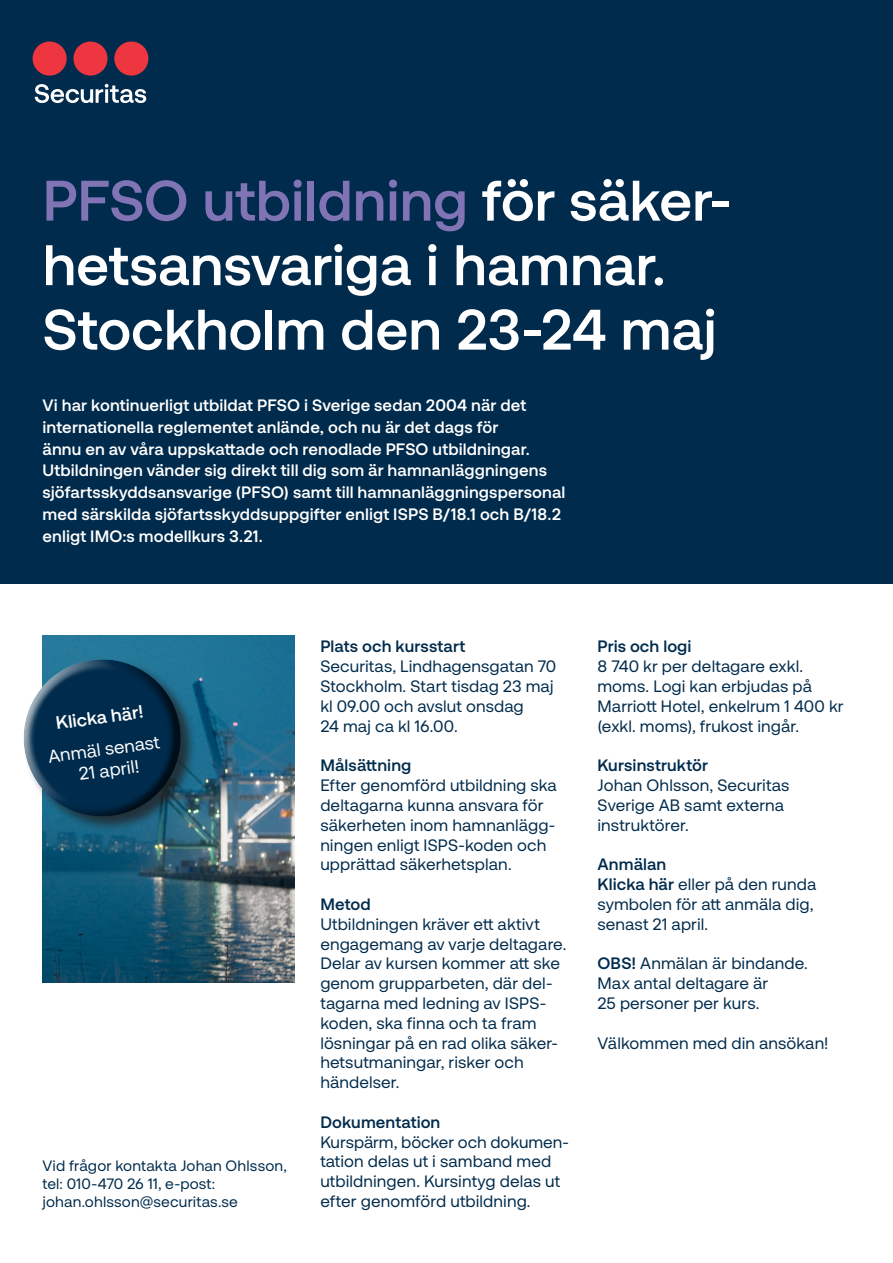
<style>
.page{position:relative;width:893px;height:1263px;background:#fff}
.page>*{position:absolute;margin:0;border:0;box-sizing:border-box;transform-origin:0 0}
.t1{font:700 57px/64.5px "Securitas Pro";letter-spacing:-.005em;color:#fff}
.t2{font:18px/21.6px "Securitas Pro";color:#fff;text-align:center}
.t3{font:700 18px "Securitas Pro";color:#fff}
.t4{font:16.5px/19.8px "Securitas Pro";letter-spacing:.005em;color:#002b4c}
.t5{font:700 16.5px/21.8px "Securitas Pro";letter-spacing:.005em;color:#fff}
.t6{font:700 16.5px "Securitas Pro";letter-spacing:.005em;color:#002b4c}
.t7{font:15px/18px "Securitas Pro";letter-spacing:.01em;color:#002b4c}
.s1{color:#8174b5}
.s2{font-weight:700}
</style>
<div class="page">
<div style="left:0;top:0;width:893px;height:583px;background:#002b4c"></div>
<img style="left:43px;top:635px;width:252px;height:347px">
<div style="left:114px;top:42px;width:34px;height:34px;background:#ee3640;border-radius:50%"></div>
<div style="left:73px;top:42px;width:35px;height:34px;background:#ee3640;border-radius:50%"></div>
<div style="left:33px;top:42px;width:34px;height:34px;background:#ee3640;border-radius:50%"></div>
<svg style="left:35px;top:84px;width:111px;height:19px"></svg>
<svg style="left:23px;top:635px;width:191px;height:215px;background:#245772"></svg>
<p class="t1" style="left:43px;top:168px;width:691px"><span class="s1">PFSO utbildning</span> för säker&shy;hetsansvariga i hamnar.<br>Stockholm den 23-24 maj</p>
<p class="t5" style="left:43px;top:394px;width:524px">Vi har kontinuerligt utbildat PFSO i Sverige sedan 2004 när det internationella reglementet anlände, och nu är det dags för<br>ännu en av våra uppskattade och renodlade PFSO utbildningar.<br>Utbildningen vänder sig direkt till dig som är hamnanläggningens sjöfartsskyddsansvarige (PFSO) samt till hamnanläggningspersonal med särskilda sjöfartsskyddsuppgifter enligt ISPS B/18.1 och B/18.2 enligt IMO:s modellkurs 3.21.</p>
<p class="t3" style="left:55px;top:712px;width:89px;rotate:-8deg">Klicka här!</p>
<p class="t2" style="left:47px;top:746px;width:114px;rotate:-8deg">Anmäl senast<br>21 april!</p>
<p class="t7" style="left:43px;top:1156px;width:246px">Vid frågor kontakta Johan Ohlsson, tel: 010-470 26 11, e-post: johan.ohlsson@securitas.se</p>
<p class="t6" style="left:320px;top:636px;width:147px">Plats och kursstart</p>
<p class="t4" style="left:320px;top:656px;width:237px">Securitas, Lindhagensgatan 70<br>Stockholm. Start tisdag 23 maj kl 09.00 och avslut onsdag<br>24 maj ca kl 16.00.</p>
<p class="t6" style="left:320px;top:755px;width:93px">Målsättning</p>
<p class="t4" style="left:320px;top:775px;width:238px">Efter genomförd utbildning ska deltagarna kunna ansvara för säkerheten inom hamnanlägg&shy;ningen enligt ISPS-koden och upprättad säkerhetsplan.</p>
<p class="t6" style="left:320px;top:894px;width:52px">Metod</p>
<p class="t4" style="left:320px;top:914px;width:248px">Utbildningen kräver ett aktivt engagemang av varje deltagare.<br>Delar av kursen kommer att ske genom grupparbeten, där del&shy;tagarna med ledning av ISPS&shy;koden, ska finna och ta fram lösningar på en rad olika säker&shy;hetsutmaningar, risker och händelser.</p>
<p class="t6" style="left:320px;top:1112px;width:122px">Dokumentation</p>
<p class="t4" style="left:320px;top:1131px;width:250px">Kurspärm, böcker och dokumen&shy;tation delas ut i samband med utbildningen. Kursintyg delas ut efter genomförd utbildning.</p>
<p class="t6" style="left:597px;top:636px;width:96px">Pris och logi</p>
<p class="t4" style="left:597px;top:656px;width:248px">8 740 kr per deltagare exkl. moms. Logi kan erbjudas på<br>Marriott Hotel, enkelrum 1 400 kr (exkl. moms), frukost ingår.</p>
<p class="t6" style="left:597px;top:755px;width:112px">Kursinstruktör</p>
<p class="t4" style="left:597px;top:775px;width:193px">Johan Ohlsson, Securitas<br>Sverige AB samt externa instruktörer.</p>
<p class="t6" style="left:597px;top:854px;width:70px">Anmälan</p>
<p class="t4" style="left:597px;top:874px;width:221px"><span class="s2">Klicka här</span> eller på den runda symbolen för att anmäla dig, senast 21 april.</p>
<p class="t4" style="left:597px;top:953px;width:212px"><span class="s2">OBS!</span> Anmälan är bindande.<br>Max antal deltagare är<br>25 personer per kurs.</p>
<p class="t4" style="left:597px;top:1032px;width:233px">Välkommen med din ansökan!</p>
</div>
